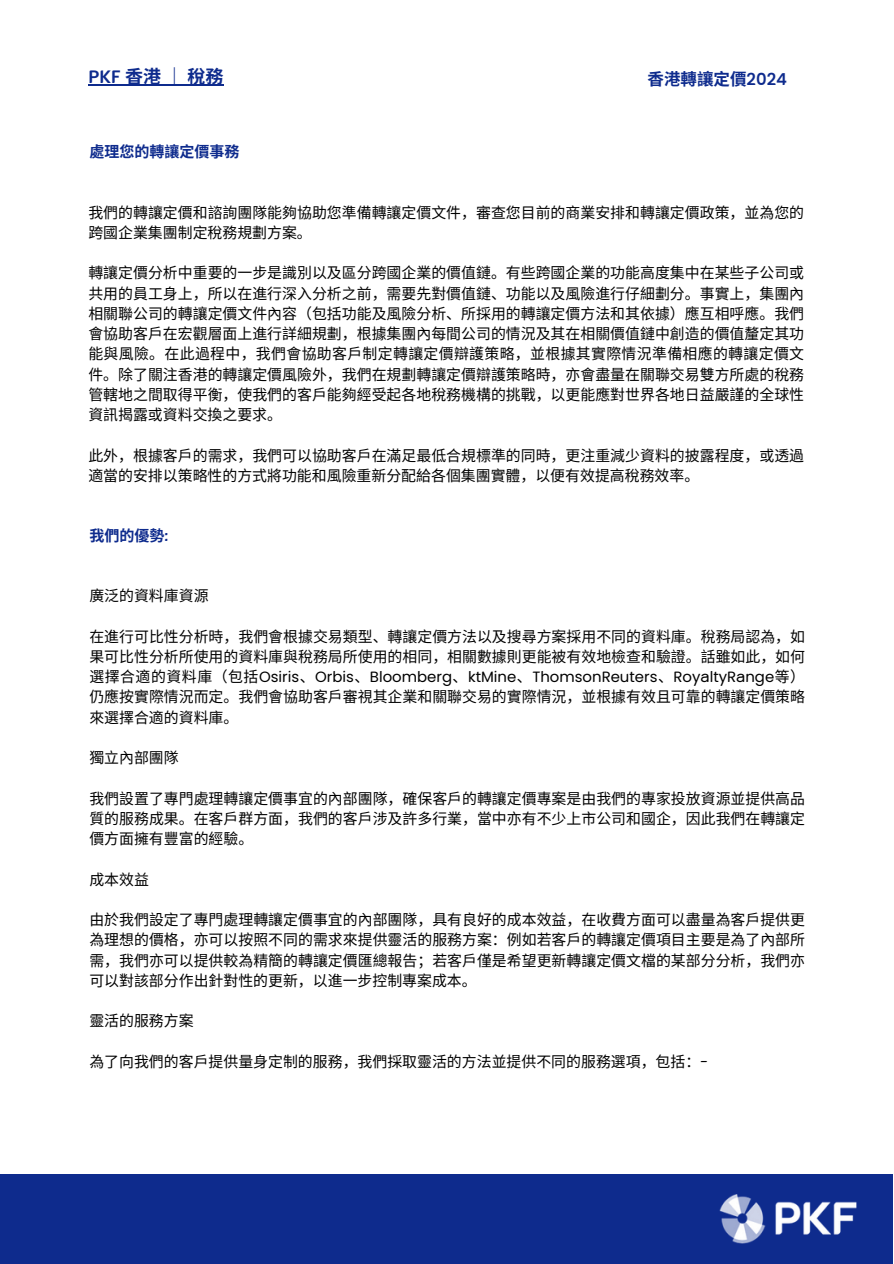
<style>
.page{position:relative;width:894px;height:1264px;background:#fff}
.page>*{position:absolute;margin:0;border:0;box-sizing:border-box;transform-origin:0 0}
.t1{font:700 18px "Noto Sans CJ Ksc";color:#0e2b8d}
.t2{font:700 16.5px "Noto Sans CJ Ksc";color:#0e2b8d}
.t3{font:700 15px "Noto Sans CJ Ksc";color:#0e2b8d}
.t4{font:14.85px/20.2px "Noto Sans CJ Ksc";color:#000;text-align:justify}
.s1{font-family:"PKF Global Sans"}
</style>
<div class="page">
<div style="left:0;top:1174px;width:892px;height:89px;background:#0e2b8d"></div>
<img style="left:719px;top:1194px;width:137px;height:49px">
<hr style="left:88px;top:84px;width:136px;height:1px;background:#0e2b8d">
<p class="t1" style="left:88px;top:62px;width:137px"><span class="s1">PKF</span> 香港｜稅務</p>
<p class="t2" style="left:647px;top:66px;width:141px">香港轉讓定價<span class="s1">2024</span></p>
<h2 class="t3" style="left:89px;top:140px;width:151px">處理您的轉讓定價事務</h2>
<p class="t4" style="left:88px;top:201px;width:717px">我們的轉讓定價和諮詢團隊能夠協助您準備轉讓定價文件，審查您目前的商業安排和轉讓定價政策，並為您的跨國企業集團制定稅務規劃方案。</p>
<p class="t4" style="left:88px;top:262px;width:717px">轉讓定價分析中重要的一步是識別以及區分跨國企業的價值鏈。有些跨國企業的功能高度集中在某些子公司或共用的員工身上，所以在進行深入分析之前，需要先對價值鏈、功能以及風險進行仔細劃分。事實上，集團內相關聯公司的轉讓定價文件內容（包括功能及風險分析、所採用的轉讓定價方法和其依據）應互相呼應。我們會協助客戶在宏觀層面上進行詳細規劃，根據集團內每間公司的情況及其在相關價值鏈中創造的價值釐定其功能與風險。在此過程中，我們會協助客戶制定轉讓定價辯護策略，並根據其實際情況準備相應的轉讓定價文件。除了關注香港的轉讓定價風險外，我們在規劃轉讓定價辯護策略時，亦會盡量在關聯交易雙方所處的稅務管轄地之間取得平衡，使我們的客戶能夠經受起各地稅務機構的挑戰，以更能應對世界各地日益嚴謹的全球性資訊揭露或資料交換之要求。</p>
<p class="t4" style="left:88px;top:444px;width:717px">此外，根據客戶的需求，我們可以協助客戶在滿足最低合規標準的同時，更注重減少資料的披露程度，或透過適當的安排以策略性的方式將功能和風險重新分配給各個集團實體，以便有效提高稅務效率。</p>
<p class="t3" style="left:89px;top:523px;width:80px">我們的優勢<span class="s1">:</span></p>
<p class="t4" style="left:89px;top:584px;width:121px">廣泛的資料庫資源</p>
<p class="t4" style="left:89px;top:625px;width:717px">在進行可比性分析時，我們會根據交易類型、轉讓定價方法以及搜尋方案採用不同的資料庫。稅務局認為，如果可比性分析所使用的資料庫與稅務局所使用的相同，相關數據則更能被有效地檢查和驗證。話雖如此，如何選擇合適的資料庫（包括<span class="s1">Osiris</span>、<span class="s1">Orbis</span>、<span class="s1">Bloomberg</span>、<span class="s1">ktMine</span>、<span class="s1">ThomsonReuters</span>、<span class="s1">RoyaltyRange</span>等）仍應按實際情況而定。我們會協助客戶審視其企業和關聯交易的實際情況，並根據有效且可靠的轉讓定價策略來選擇合適的資料庫。</p>
<p class="t4" style="left:89px;top:746px;width:91px">獨立內部團隊</p>
<p class="t4" style="left:89px;top:787px;width:717px">我們設置了專門處理轉讓定價事宜的內部團隊，確保客戶的轉讓定價專案是由我們的專家投放資源並提供高品質的服務成果。在客戶群方面，我們的客戶涉及許多行業，當中亦有不少上市公司和國企，因此我們在轉讓定價方面擁有豐富的經驗。</p>
<p class="t4" style="left:89px;top:868px;width:61px">成本效益</p>
<p class="t4" style="left:89px;top:908px;width:717px">由於我們設定了專門處理轉讓定價事宜的內部團隊，具有良好的成本效益，在收費方面可以盡量為客戶提供更為理想的價格，亦可以按照不同的需求來提供靈活的服務方案：例如若客戶的轉讓定價項目主要是為了內部所需，我們亦可以提供較為精簡的轉讓定價匯總報告；若客戶僅是希望更新轉讓定價文檔的某部分分析，我們亦可以對該部分作出針對性的更新，以進一步控制專案成本。</p>
<p class="t4" style="left:89px;top:1010px;width:106px">靈活的服務方案</p>
<p class="t4" style="left:89px;top:1050px;width:620px">為了向我們的客戶提供量身定制的服務，我們採取靈活的方法並提供不同的服務選項，包括：<span class="s1">-</span></p>
</div>
